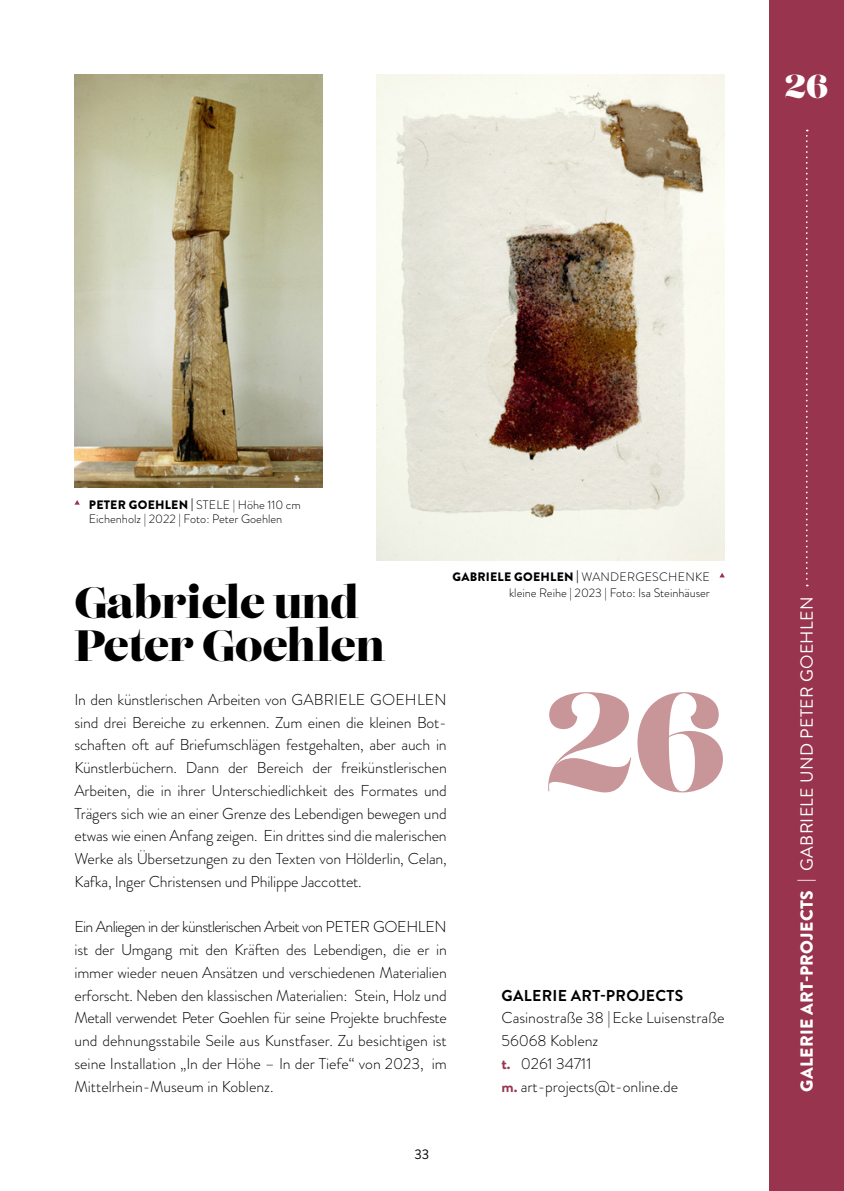
<style>
.page{position:relative;width:844px;height:1191px;background:#fff}
.page>*{position:absolute;margin:0;border:0;box-sizing:border-box;transform-origin:0 0}
.t1{font:140px "Lust Didone";color:#c89698}
.t2{font:43.75px/42px "Lust Didone";letter-spacing:-.01em;color:#000}
.t3{font:33.25px "Lust Didone";color:#fff}
.t4{font:17.5px "Brandon Grotesque";letter-spacing:.02em;color:#fff}
.t5{font:300 15.75px/22.8px "Brandon Grotesque";color:#000;text-align:justify}
.t6{font:700 15.75px "Brandon Grotesque";letter-spacing:.02em;color:#000}
.t7{font:14px "Brandon Grotesque";color:#000}
.t8{font:300 12.25px/15.8px "Brandon Grotesque";color:#000;text-align:right}
.s1{font-weight:900}
.s2{font-weight:700;color:#99344e}
</style>
<div class="page">
<div style="left:769px;top:0;width:74px;height:1191px;background:#99344e"></div>
<svg style="left:806px;top:130px;width:1px;height:456px"></svg>
<img style="left:376px;top:74px;width:348px;height:486px">
<img style="left:74px;top:74px;width:248px;height:414px">
<svg style="left:75px;top:500px;width:5px;height:4px"></svg>
<svg style="left:719px;top:573px;width:5px;height:4px"></svg>
<h3 class="t3" style="left:785px;top:65px;width:44px">26</h3>
<p class="t8" style="left:89px;top:497px;width:213px;line-height:14px;text-align:left"><span class="s1">PETER GOEHLEN |</span> STELE | Höhe 110 cm<br>Eichenholz | 2022 | Foto: Peter Goehlen</p>
<h2 class="t2" style="left:74px;top:584px;width:312px">Gabriele und<br>Peter Goehlen</h2>
<p class="t8" style="left:452px;top:569px;width:259px"><span class="s1">GABRIELE GOEHLEN |</span> WANDERGESCHENKE kleine Reihe | 2023 | Foto: Isa Steinhäuser</p>
<p class="t5" style="left:74px;top:688px;width:374px">In den künstlerischen Arbeiten von GABRIELE GOEHLEN sind drei Bereiche zu erkennen. Zum einen die kleinen Bot&shy;schaften oft auf Briefumschlägen festgehalten, aber auch in Künstlerbüchern. Dann der Bereich der freikünstlerischen Arbeiten, die in ihrer Unterschiedlichkeit des Formates und Trägers sich wie an einer Grenze des Lebendigen bewegen und etwas wie einen Anfang zeigen. Ein drittes sind die malerischen Werke als Übersetzungen zu den Texten von Hölderlin, Celan, Kafka, Inger Christensen und Philippe Jaccottet.</p>
<p class="t5" style="left:74px;top:915px;width:374px">Ein Anliegen in der künstlerischen Arbeit von PETER GOEHLEN ist der Umgang mit den Kräften des Lebendigen, die er in immer wieder neuen Ansätzen und verschiedenen Materialien erforscht. Neben den klassischen Materialien: Stein, Holz und Metall verwendet Peter Goehlen für seine Projekte bruchfeste und dehnungsstabile Seile aus Kunstfaser. Zu besichtigen ist seine Installation „In der Höhe – In der Tiefe“ von 2023, im Mittelrhein-Museum in Koblenz.</p>
<p class="t7" style="left:414px;top:1144px;width:16px">33</p>
<h1 class="t1" style="left:546px;top:653px;width:183px">26</h1>
<p class="t6" style="left:501px;top:984px;width:183px">GALERIE ART-PROJECTS</p>
<p class="t5" style="left:501px;top:1006px;width:224px;text-align:left">Casinostraße 38 |Ecke Luisenstraße<br>56068 Koblenz<br><span class="s2">t.</span> 0261 34711<br><span class="s2">m.</span> art-projects@t-online.de</p>
<p class="t4" style="left:794px;top:1091px;width:497px;rotate:-90deg"><span class="s1">GALERIE ART-PROJECTS</span> | GABRIELE UND PETER GOEHLEN</p>
</div>
